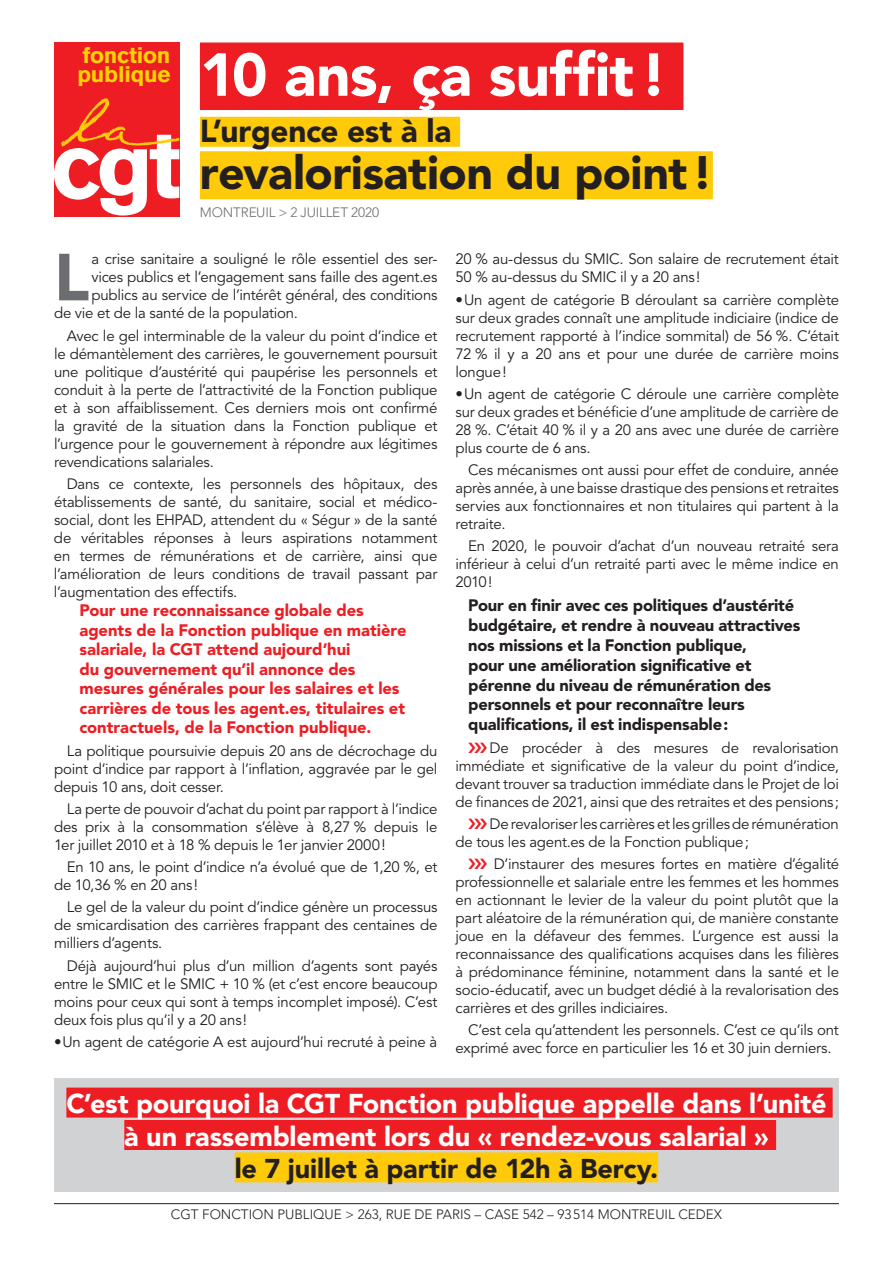
<style>
.page{position:relative;width:893px;height:1263px;background:#fff}
.page>*{position:absolute;margin:0;border:0;box-sizing:border-box;transform-origin:0 0}
.t1{font:900 65.85px "Avenir LT Std";color:#6c6d70}
.t2{font:900 60px "Avenir LT Std";letter-spacing:-.005em;color:#fff}
.t3{font:900 46.5px "Avenir LT Std";letter-spacing:-.01em;color:#231f20}
.t4{font:900 31.5px "Avenir LT Std";letter-spacing:-.01em;color:#231f20}
.t5{font:900 27px/32.4px "Avenir LT Std";letter-spacing:-.01em;color:#fff;text-align:center}
.t6{font:900 27px "Avenir LT Std";letter-spacing:-.005em;color:#231f20}
.t7{font:700 22.5px/19.2px "Akzidenz Grotesk BQ";letter-spacing:-.01em;color:#fed304}
.t8{font:900 16.5px/19.8px "Avenir LT Std";letter-spacing:-.01em;color:#231f20}
.t9{font:900 16.5px/19.5px "Avenir LT Std";letter-spacing:-.005em;color:#ee1d23}
.t10{font:15px/18px "Avenir LT Std";letter-spacing:-.015em;color:#231f20;text-align:justify}
.t11{font:300 13.5px "Avenir LT Std";color:#231f20}
.t12{font:300 13.5px "Avenir LT Std";letter-spacing:-.01em;color:#6c6d70}
</style>
<div class="page">
<div style="left:200px;top:43px;width:483px;height:67px;background:#ee1d23"></div>
<div style="left:200px;top:117px;width:260px;height:30px;background:#feca0a"></div>
<div style="left:200px;top:151px;width:513px;height:48px;background:#feca0a"></div>
<div style="left:54px;top:42px;width:125px;height:175px;background:#ee1d23"></div>
<svg style="left:54px;top:98px;width:125px;height:118px"></svg>
<hr style="left:54px;top:1203px;width:785px;height:1px;background:#231f20">
<div style="left:54px;top:1078px;width:785px;height:114px;background:#d1d2d4"></div>
<div style="left:66px;top:1087px;width:767px;height:30px;background:#ee1d23"></div>
<div style="left:124px;top:1120px;width:652px;height:30px;background:#ee1d23"></div>
<div style="left:235px;top:1152px;width:423px;height:30px;background:#feca0a"></div>
<h3 class="t7" style="left:78px;top:46px;width:94px">fonction publique</h3>
<h2 class="t2" style="left:200px;top:39px;width:468px">10 ans, ça suffit!</h2>
<h3 class="t4" style="left:200px;top:112px;width:253px">L’urgence est à la</h3>
<h3 class="t3" style="left:200px;top:144px;width:514px">revalorisation du point!</h3>
<p class="t12" style="left:200px;top:204px;width:181px">MONTREUIL &gt; 2 JUILLET 2020</p>
<h1 class="t1" style="left:54px;top:238px;width:37px">L</h1>
<p class="t10" style="left:91px;top:251px;width:348px">a crise sanitaire a souligné le rôle essentiel des ser-</p>
<p class="t10" style="left:91px;top:269px;width:348px">vices publics et l’engagement sans faille des agent.es</p>
<p class="t10" style="left:91px;top:287px;width:348px">publics au service de l’intérêt général, des conditions</p>
<p class="t10" style="left:54px;top:305px;width:246px">de vie et de la santé de la population.</p>
<p class="t10" style="left:54px;top:327px;width:385px;text-indent:13px">Avec le gel interminable de la valeur du point d’indice et le démantèlement des carrières, le gouvernement poursuit une politique d’austérité qui paupérise les personnels et conduit à la perte de l’attractivité de la Fonction publique et à son affaiblissement. Ces derniers mois ont confirmé la gravité de la situation dans la Fonction publique et l’urgence pour le gouvernement à répondre aux légitimes revendications salariales.</p>
<p class="t10" style="left:54px;top:475px;width:385px;text-indent:13px">Dans ce contexte, les personnels des hôpitaux, des établissements de santé, du sanitaire, social et médico&shy;social, dont les EHPAD, attendent du « Ségur » de la santé de véritables réponses à leurs aspirations notamment en termes de rémunérations et de carrière, ainsi que l’amélioration de leurs conditions de travail passant par l’augmentation des effectifs.</p>
<p class="t9" style="left:80px;top:601px;width:329px">Pour une reconnaissance globale des agents de la Fonction publique en matière salariale, la CGT attend aujourd’hui<br>du gouvernement qu’il annonce des mesures générales pour les salaires et les carrières de tous les agent.es, titulaires et contractuels, de la Fonction publique.</p>
<p class="t10" style="left:54px;top:742px;width:385px;text-indent:13px">La politique poursuivie depuis 20 ans de décrochage du point d’indice par rapport à l’inflation, aggravée par le gel depuis 10 ans, doit cesser.</p>
<p class="t10" style="left:54px;top:800px;width:385px;text-indent:13px">La perte de pouvoir d’achat du point par rapport à l’indice des prix à la consommation s’élève à 8,27 % depuis le 1er juillet 2010 et à 18 % depuis le 1er janvier 2000!</p>
<p class="t10" style="left:54px;top:858px;width:385px;text-indent:13px">En 10 ans, le point d’indice n’a évolué que de 1,20 %, et de 10,36 % en 20 ans!</p>
<p class="t10" style="left:54px;top:899px;width:385px;text-indent:13px">Le gel de la valeur du point d’indice génère un processus de smicardisation des carrières frappant des centaines de milliers d’agents.</p>
<p class="t10" style="left:54px;top:957px;width:385px;text-indent:13px">Déjà aujourd’hui plus d’un million d’agents sont payés entre le SMIC et le SMIC + 10 % (et c’est encore beaucoup moins pour ceux qui sont à temps incomplet imposé). C’est deux fois plus qu’il y a 20 ans!</p>
<p class="t10" style="left:54px;top:1033px;width:385px">•Un agent de catégorie A est aujourd’hui recruté à peine à</p>
<p class="t10" style="left:455px;top:251px;width:385px">20 % au-dessus du SMIC. Son salaire de recrutement était<br>50 % au-dessus du SMIC il y a 20 ans!</p>
<p class="t10" style="left:455px;top:291px;width:385px">•Un agent de catégorie B déroulant sa carrière complète sur deux grades connaît une amplitude indiciaire (indice de recrutement rapporté à l’indice sommital) de 56 %. C’était 72 % il y a 20 ans et pour une durée de carrière moins longue!</p>
<p class="t10" style="left:455px;top:385px;width:385px">•Un agent de catégorie C déroule une carrière complète sur deux grades et bénéficie d’une amplitude de carrière de 28 %. C’était 40 % il y a 20 ans avec une durée de carrière plus courte de 6 ans.</p>
<p class="t10" style="left:455px;top:461px;width:385px;text-indent:13px">Ces mécanismes ont aussi pour effet de conduire, année après année, à une baisse drastique des pensions et retraites servies aux fonctionnaires et non titulaires qui partent à la retraite.</p>
<p class="t10" style="left:455px;top:538px;width:385px;text-indent:13px">En 2020, le pouvoir d’achat d’un nouveau retraité sera inférieur à celui d’un retraité parti avec le même indice en 2010!</p>
<p class="t8" style="left:468px;top:596px;width:334px">Pour en finir avec ces politiques d’austérité budgétaire, et rendre à nouveau attractives nos missions et la Fonction publique,<br>pour une amélioration significative et pérenne du niveau de rémunération des personnels et pour reconnaître leurs qualifications, il est indispensable:</p>
<p class="t10" style="left:455px;top:739px;width:385px;text-indent:34px">De procéder à des mesures de revalorisation immédiate et significative de la valeur du point d’indice, devant trouver sa traduction immédiate dans le Projet de loi de finances de 2021, ainsi que des retraites et des pensions;</p>
<p class="t10" style="left:455px;top:815px;width:385px;text-indent:34px">De revaloriser les carrières et les grilles de rémunération de tous les agent.es de la Fonction publique;</p>
<p class="t10" style="left:455px;top:855px;width:385px;text-indent:38px">D’instaurer des mesures fortes en matière d’égalité professionnelle et salariale entre les femmes et les hommes en actionnant le levier de la valeur du point plutôt que la part aléatoire de la rémunération qui, de manière constante joue en la défaveur des femmes. L’urgence est aussi la reconnaissance des qualifications acquises dans les filières à prédominance féminine, notamment dans la santé et le socio-éducatif, avec un budget dédié à la revalorisation des carrières et des grilles indiciaires.</p>
<p class="t10" style="left:455px;top:1021px;width:385px;text-indent:13px">C’est cela qu’attendent les personnels. C’est ce qu’ils ont exprimé avec force en particulier les 16 et 30 juin derniers.</p>
<h3 class="t5" style="left:66px;top:1087px;width:762px">C’est pourquoi la CGT Fonction publique appelle dans l’unité à un rassemblement lors du « rendez-vous salarial »</h3>
<h3 class="t6" style="left:235px;top:1152px;width:425px">le 7 juillet à partir de 12h à Bercy.</h3>
<p class="t11" style="left:171px;top:1206px;width:553px">CGT FONCTION PUBLIQUE &gt; 263, RUE DE PARIS – CASE 542 – 93514 MONTREUIL CEDEX</p>
</div>
